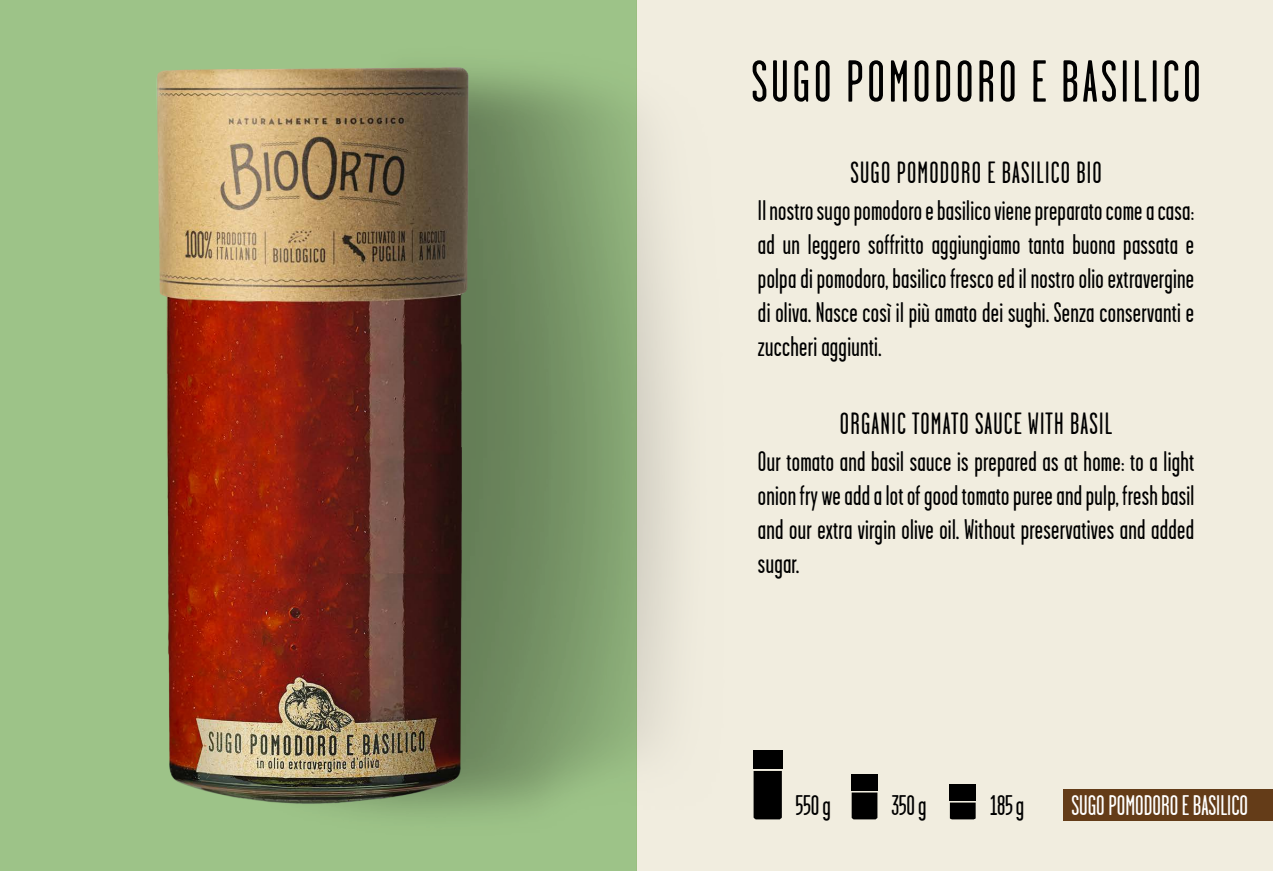
<style>
.page{position:relative;width:1273px;height:871px;background:#fff}
.page>*{position:absolute;margin:0;border:0;box-sizing:border-box;transform-origin:0 0}
.t1{font:59.04px "Garage Gothic";letter-spacing:.06em;color:#000}
.t2{font:30.7px "Garage Gothic";letter-spacing:.04em;color:#000}
.t3{font:28.34px/34px "Garage Gothic";letter-spacing:.01em;color:#000;text-align:justify}
.t4{font:28.34px "Garage Gothic";color:#fff}
</style>
<div class="page">
<div style="left:636px;top:0;width:636px;height:870px;background:#f1eddf"></div>
<img style="left:201px;top:0;width:571px;height:870px">
<img style="left:0;top:6px;width:667px;height:858px">
<svg style="left:753px;top:770px;width:28px;height:49px"></svg>
<div style="left:752px;top:750px;width:30px;height:18px;background:#000"></div>
<svg style="left:851px;top:792px;width:26px;height:27px"></svg>
<div style="left:851px;top:773px;width:26px;height:17px;background:#000"></div>
<svg style="left:949px;top:802px;width:26px;height:17px"></svg>
<div style="left:949px;top:783px;width:27px;height:17px;background:#000"></div>
<div style="left:1063px;top:788px;width:209px;height:32px;background:#643c18"></div>
<p class="t1" style="left:751px;top:51px;width:451px">SUGO POMODORO E BASILICO</p>
<p class="t2" style="left:850px;top:157px;width:253px">SUGO POMODORO E BASILICO BIO</p>
<p class="t3" style="left:757px;top:193px;width:438px">Il nostro sugo pomodoro e basilico viene preparato come a casa: ad un leggero soffritto aggiungiamo tanta buona passata e polpa di pomodoro, basilico fresco ed il nostro olio extravergine di oliva. Nasce così il più amato dei sughi. Senza conservanti e zuccheri aggiunti.</p>
<p class="t2" style="left:839px;top:408px;width:274px">ORGANIC TOMATO SAUCE WITH BASIL</p>
<p class="t3" style="left:757px;top:444px;width:438px">Our tomato and basil sauce is prepared as at home: to a light onion fry we add a lot of good tomato puree and pulp, fresh basil and our extra virgin olive oil. Without preservatives and added sugar.</p>
<p class="t3" style="left:795px;top:788px;width:37px">550 g</p>
<p class="t3" style="left:891px;top:788px;width:37px">350 g</p>
<p class="t3" style="left:989px;top:788px;width:36px">185 g</p>
<p class="t4" style="left:1071px;top:790px;width:178px">SUGO POMODORO E BASILICO</p>
</div>
